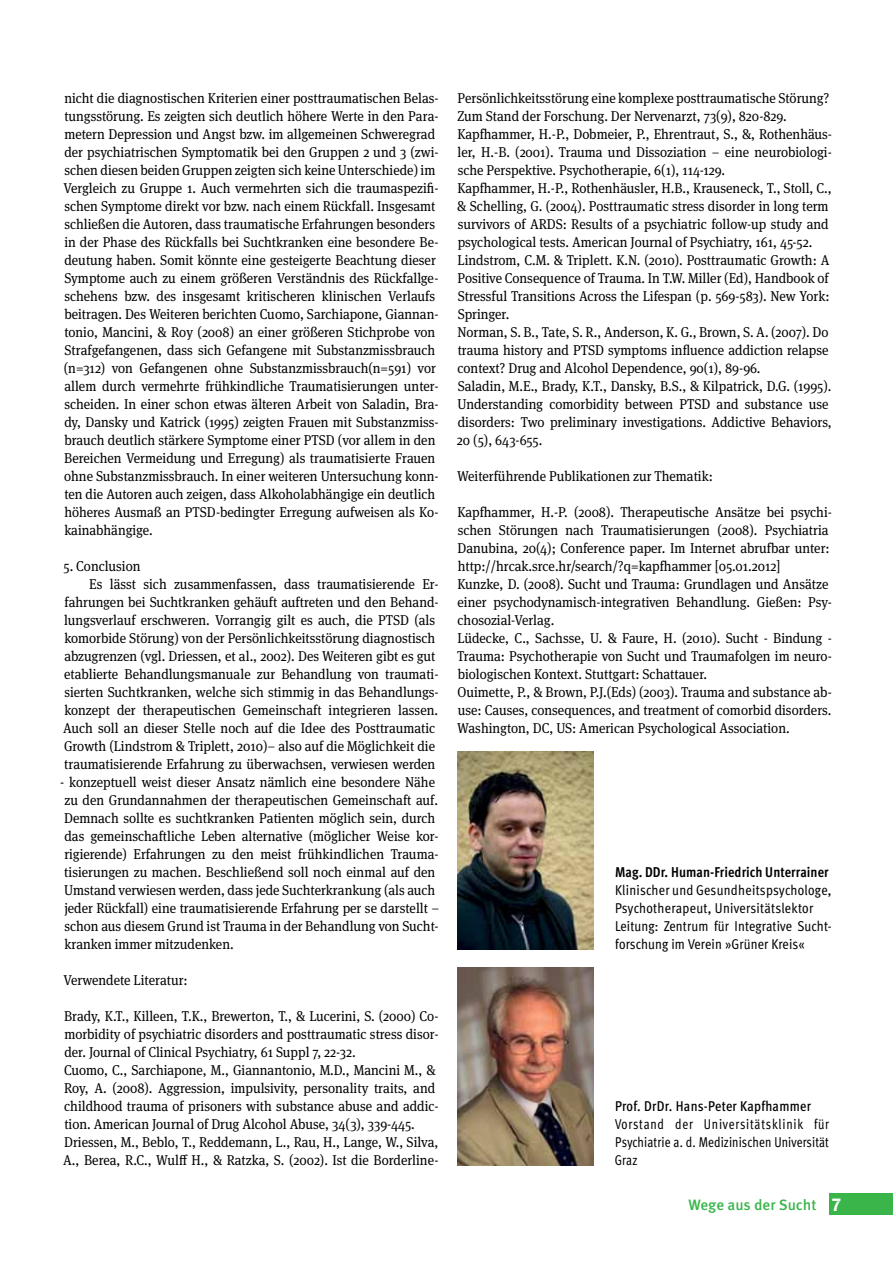
<style>
.page{position:relative;width:893px;height:1263px;background:#fff}
.page>*{position:absolute;margin:0;border:0;box-sizing:border-box;transform-origin:0 0}
.t1{font:500 15px "Meta OT";color:#39b54a}
.t2{font:14.25px/18px "Meta Serif OT";color:#000;scale:.93 1}
.t3{font:condensed 14.25px/18px "Meta OT";letter-spacing:.01em;color:#000}
.t4{font:condensed 14.25px/18px "Meta OT";letter-spacing:.01em;color:#000;text-align:justify;scale:.93 1}
.t5{font:700 condensed 14.25px "Meta OT";letter-spacing:.005em;color:#000}
.t6{font:500 condensed 14.25px "Meta OT";letter-spacing:.02em;color:#000}
.s1{font-family:"AG Book Stencil";font-weight:400;font-size:18px;color:#fff}
</style>
<div class="page">
<div style="left:829px;top:1194px;width:64px;height:21px;background:#39b54a"></div>
<img style="left:457px;top:967px;width:136px;height:198px">
<img style="left:457px;top:751px;width:136px;height:198px">
<p class="t2" style="left:63px;top:89px;width:405px">nicht die diagnostischen Kriterien einer posttraumatischen Belas&shy;tungsstörung. Es zeigten sich deutlich höhere Werte in den Para&shy;metern Depression und Angst bzw. im allgemeinen Schweregrad der psychiatrischen Symptomatik bei den Gruppen 2 und 3 (zwi&shy;schen diesen beiden Gruppen zeigten sich keine Unterschiede) im Vergleich zu Gruppe 1. Auch vermehrten sich die traumaspezifi&shy;schen Symptome direkt vor bzw. nach einem Rückfall. Insgesamt schließen die Autoren, dass traumatische Erfahrungen besonders in der Phase des Rückfalls bei Suchtkranken eine besondere Be&shy;deutung haben. Somit könnte eine gesteigerte Beachtung dieser Symptome auch zu einem größeren Verständnis des Rückfallge&shy;schehens bzw. des insgesamt kritischeren klinischen Verlaufs beitragen. Des Weiteren berichten Cuomo, Sarchiapone, Giannan&shy;tonio, Mancini, &amp; Roy (2008) an einer größeren Stichprobe von Strafgefangenen, dass sich Gefangene mit Substanzmissbrauch (n=312) von Gefangenen ohne Substanzmissbrauch(n=591) vor allem durch vermehrte frühkindliche Traumatisierungen unter&shy;scheiden. In einer schon etwas älteren Arbeit von Saladin, Bra&shy;dy, Dansky und Katrick (1995) zeigten Frauen mit Substanzmiss&shy;brauch deutlich stärkere Symptome einer PTSD (vor allem in den Bereichen Vermeidung und Erregung) als traumatisierte Frauen ohne Substanzmissbrauch. In einer weiteren Untersuchung konn&shy;ten die Autoren auch zeigen, dass Alkoholabhängige ein deutlich höheres Ausmaß an PTSD-bedingter Erregung aufweisen als Ko&shy;kainabhängige.</p>
<p class="t2" style="left:64px;top:557px;width:84px">5. Conclusion</p>
<p class="t2" style="left:89px;top:575px;width:377px">Es lässt sich zusammenfassen, dass traumatisierende Er-</p>
<p class="t2" style="left:64px;top:593px;width:404px">fahrungen bei Suchtkranken gehäuft auftreten und den Behand-</p>
<p class="t2" style="left:64px;top:611px;width:400px">lungsverlauf erschweren. Vorrangig gilt es auch, die PTSD (als</p>
<p class="t2" style="left:64px;top:629px;width:400px">komorbide Störung) von der Persönlichkeitsstörung diagnostisch</p>
<p class="t2" style="left:64px;top:647px;width:401px">abzugrenzen (vgl. Driessen, et al., 2002). Des Weiteren gibt es gut</p>
<p class="t2" style="left:64px;top:665px;width:404px">etablierte Behandlungsmanuale zur Behandlung von traumati-</p>
<p class="t2" style="left:64px;top:683px;width:404px">sierten Suchtkranken, welche sich stimmig in das Behandlungs-</p>
<p class="t2" style="left:64px;top:701px;width:403px">konzept der therapeutischen Gemeinschaft integrieren lassen.</p>
<p class="t2" style="left:63px;top:719px;width:402px">Auch soll an dieser Stelle noch auf die Idee des Posttraumatic</p>
<p class="t2" style="left:64px;top:737px;width:400px">Growth (Lindstrom &amp; Triplett, 2010)– also auf die Möglichkeit die</p>
<p class="t2" style="left:64px;top:755px;width:400px">traumatisierende Erfahrung zu überwachsen, verwiesen werden</p>
<p class="t2" style="left:60px;top:773px;width:409px">- konzeptuell weist dieser Ansatz nämlich eine besondere Nähe zu den Grundannahmen der therapeutischen Gemeinschaft auf.<br>Demnach sollte es suchtkranken Patienten möglich sein, durch das gemeinschaftliche Leben alternative (möglicher Weise kor&shy;rigierende) Erfahrungen zu den meist frühkindlichen Trauma&shy;tisierungen zu machen. Beschließend soll noch einmal auf den Umstand verwiesen werden, dass jede Suchterkrankung (als auch jeder Rückfall) eine traumatisierende Erfahrung per se darstellt – schon aus diesem Grund ist Trauma in der Behandlung von Sucht&shy;kranken immer mitzudenken.</p>
<p class="t2" style="left:63px;top:971px;width:135px">Verwendete Literatur:</p>
<p class="t2" style="left:63px;top:1007px;width:405px">Brady, K.T., Killeen, T.K., Brewerton, T., &amp; Lucerini, S. (2000) Co&shy;morbidity of psychiatric disorders and posttraumatic stress disor&shy;der. Journal of Clinical Psychiatry, 61 Suppl 7, 22-32.<br>Cuomo, C., Sarchiapone, M., Giannantonio, M.D., Mancini M., &amp; Roy, A. (2008). Aggression, impulsivity, personality traits, and childhood trauma of prisoners with substance abuse and addic&shy;tion. American Journal of Drug Alcohol Abuse, 34(3), 339-445.<br>Driessen, M., Beblo, T., Reddemann, L., Rau, H., Lange, W., Silva, A., Berea, R.C., Wulff H., &amp; Ratzka, S. (2002). Ist die Borderline-</p>
<p class="t2" style="left:457px;top:89px;width:405px">Persönlichkeitsstörung eine komplexe posttraumatische Störung?<br>Zum Stand der Forschung. Der Nervenarzt, 73(9), 820-829.<br>Kapfhammer, H.-P., Dobmeier, P., Ehrentraut, S., &amp;, Rothenhäus&shy;ler, H.-B. (2001). Trauma und Dissoziation – eine neurobiologi&shy;sche Perspektive. Psychotherapie, 6(1), 114-129.<br>Kapfhammer, H.-P., Rothenhäusler, H.B., Krauseneck, T., Stoll, C., &amp; Schelling, G. (2004). Posttraumatic stress disorder in long term survivors of ARDS: Results of a psychiatric follow-up study and psychological tests. American Journal of Psychiatry, 161, 45-52.<br>Lindstrom, C.M. &amp; Triplett. K.N. (2010). Posttraumatic Growth: A Positive Consequence of Trauma. In T.W. Miller (Ed), Handbook of Stressful Transitions Across the Lifespan (p. 569-583). New York:<br>Springer.<br>Norman, S. B., Tate, S. R., Anderson, K. G., Brown, S. A. (2007). Do trauma history and PTSD symptoms influence addiction relapse context? Drug and Alcohol Dependence, 90(1), 89-96.<br>Saladin, M.E., Brady, K.T., Dansky, B.S., &amp; Kilpatrick, D.G. (1995).<br>Understanding comorbidity between PTSD and substance use disorders: Two preliminary investigations. Addictive Behaviors, 20 (5), 643-655.</p>
<p class="t2" style="left:457px;top:467px;width:276px">Weiterführende Publikationen zur Thematik:</p>
<p class="t2" style="left:457px;top:503px;width:405px">Kapfhammer, H.-P. (2008). Therapeutische Ansätze bei psychi&shy;schen Störungen nach Traumatisierungen (2008). Psychiatria Danubina, 20(4); Conference paper. Im Internet abrufbar unter: http://hrcak.srce.hr/search/?q=kapfhammer [05.01.2012]<br>Kunzke, D. (2008). Sucht und Trauma: Grundlagen und Ansätze einer psychodynamisch-integrativen Behandlung. Gießen: Psy&shy;chosozial-Verlag.<br>Lüdecke, C., Sachsse, U. &amp; Faure, H. (2010). Sucht - Bindung - Trauma: Psychotherapie von Sucht und Traumafolgen im neuro&shy;biologischen Kontext. Stuttgart: Schattauer.<br>Ouimette, P., &amp; Brown, P.J.(Eds) (2003). Trauma and substance ab&shy;use: Causes, consequences, and treatment of comorbid disorders.<br>Washington, DC, US: American Psychological Association.</p>
<p class="t5" style="left:615px;top:863px;width:215px">Mag. DDr. Human-Friedrich Unterrainer</p>
<p class="t3" style="left:615px;top:881px;width:218px">Klinischer und Gesundheitspsychologe, Psychotherapeut, Universitätslektor Leitung: Zentrum für Integrative Sucht&shy;forschung im Verein »Grüner Kreis«</p>
<p class="t6" style="left:615px;top:1097px;width:198px">Prof. DrDr. Hans-Peter Kapfhammer</p>
<p class="t4" style="left:615px;top:1114px;width:232px">Vorstand der Universitätsklinik für Psychiatrie a. d. Medizinischen Universität Graz</p>
<p class="t1" style="left:688px;top:1196px;width:154px">Wege aus der Sucht <span class="s1">7</span></p>
</div>
